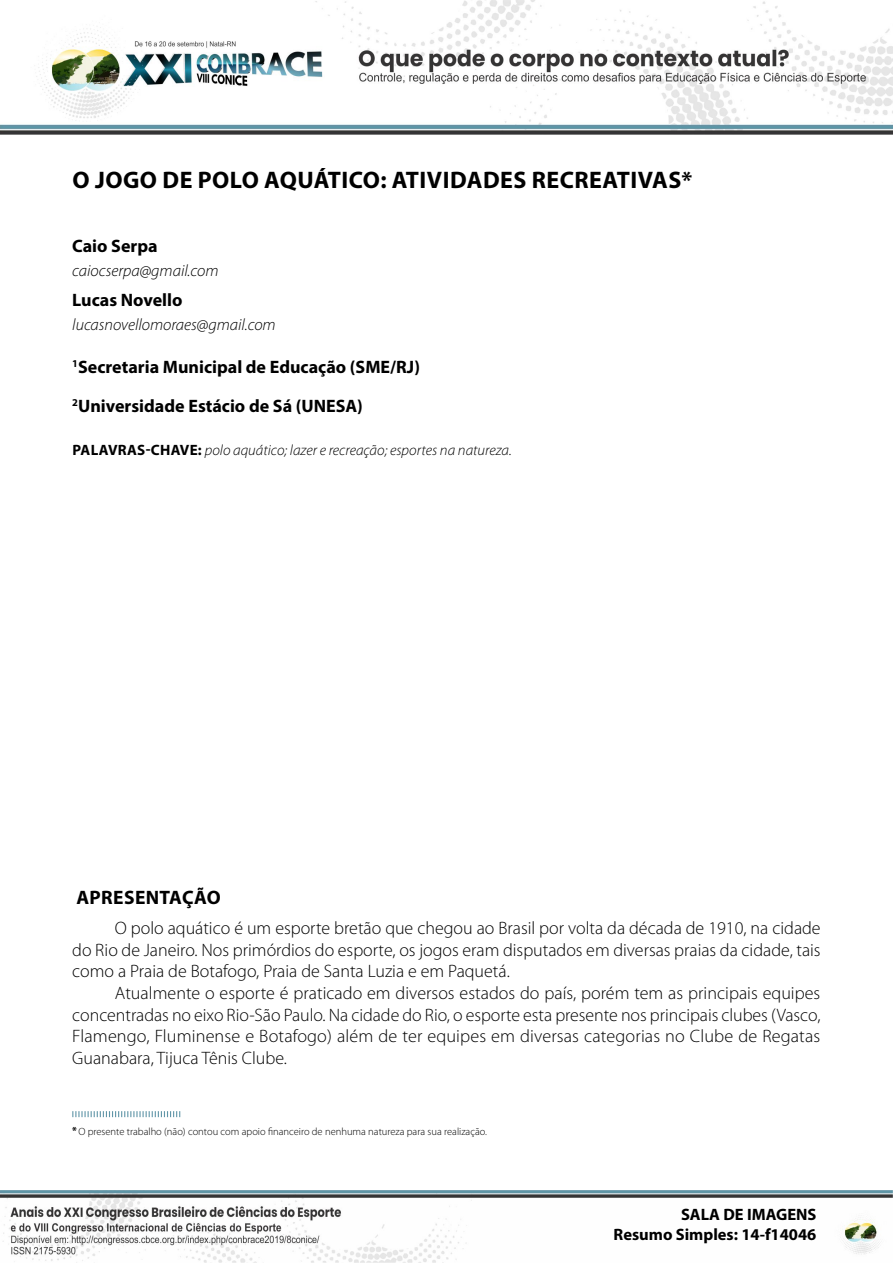
<style>
.page{position:relative;width:893px;height:1263px;background:#fff}
.page>*{position:absolute;margin:0;border:0;box-sizing:border-box;transform-origin:0 0}
.TITULO{font:700 24px "Myriad Pro";letter-spacing:.02em;color:#000}
.SUBTITULOS{font:700 19.5px "Myriad Pro";letter-spacing:.02em;color:#000}
.MIOLO{font:300 18px/21.6px "Myriad Pro";color:#000;text-align:justify}
.AFILIAÇÃO{font:700 18px "Myriad Pro";color:#000}
.AUTORES{font:700 18px "Myriad Pro";color:#000}
.E-MAIL{font:italic 300 16.5px "Myriad Pro";color:#000}
.t1{font:700 16.5px/19.8px "Myriad Pro";color:#000;text-align:right}
.R_SIMPLES_-_KEYWORDS{font:italic 300 15px "Myriad Pro";color:#000}
.LEG__RODAPE{font:300 10.5px "Myriad Pro";color:#000}
.s1{font-weight:700;font-style:normal}
.s2{font-weight:700}
</style>
<div class="page">
<img style="left:0;top:0;width:893px;height:134px">
<img style="left:0;top:1190px;width:893px;height:73px">
<svg style="left:72px;top:1111px;width:108px;height:6px"></svg>
<p class="TITULO" style="left:73px;top:164px;width:629px">O JOGO DE POLO AQUÁTICO: ATIVIDADES RECREATIVAS*<sup>1</sup></p>
<p class="AUTORES" style="left:72px;top:234px;width:87px">Caio Serpa</p>
<p class="E-MAIL" style="left:72px;top:261px;width:148px">caiocserpa@gmail.com</p>
<p class="AUTORES" style="left:72px;top:289px;width:112px">Lucas Novello</p>
<p class="E-MAIL" style="left:72px;top:315px;width:205px">lucasnovellomoraes@gmail.com</p>
<p class="AFILIAÇÃO" style="left:72px;top:355px;width:349px"><sup>1</sup>Secretaria Municipal de Educação (SME/RJ)</p>
<p class="AFILIAÇÃO" style="left:72px;top:394px;width:292px"><sup>2</sup>Universidade Estácio de Sá (UNESA)</p>
<p class="R_SIMPLES_-_KEYWORDS" style="left:72px;top:441px;width:441px"><span class="s1">PALAVRAS-CHAVE:</span> polo aquático; lazer e recreação; esportes na natureza.</p>
<p class="SUBTITULOS" style="left:76px;top:885px;width:146px">APRESENTAÇÃO</p>
<p class="MIOLO" style="left:72px;top:917px;width:750px;text-indent:43px">O polo aquático é um esporte bretão que chegou ao Brasil por volta da década de 1910, na cidade do Rio de Janeiro. Nos primórdios do esporte, os jogos eram disputados em diversas praias da cidade, tais como a Praia de Botafogo, Praia de Santa Luzia e em Paquetá.</p>
<p class="MIOLO" style="left:72px;top:982px;width:750px;text-indent:43px">Atualmente o esporte é praticado em diversos estados do país, porém tem as principais equipes concentradas no eixo Rio-São Paulo. Na cidade do Rio, o esporte esta presente nos principais clubes (Vasco, Flamengo, Fluminense e Botafogo) além de ter equipes em diversas categorias no Clube de Regatas Guanabara, Tijuca Tênis Clube.</p>
<p class="LEG__RODAPE" style="left:72px;top:1125px;width:416px"><span class="s2">*</span>O presente trabalho (não) contou com apoio financeiro de nenhuma natureza para sua realização.</p>
<p class="t1" style="left:613px;top:1204px;width:204px">SALA DE IMAGENS<br>Resumo Simples: 14-f14046</p>
</div>
